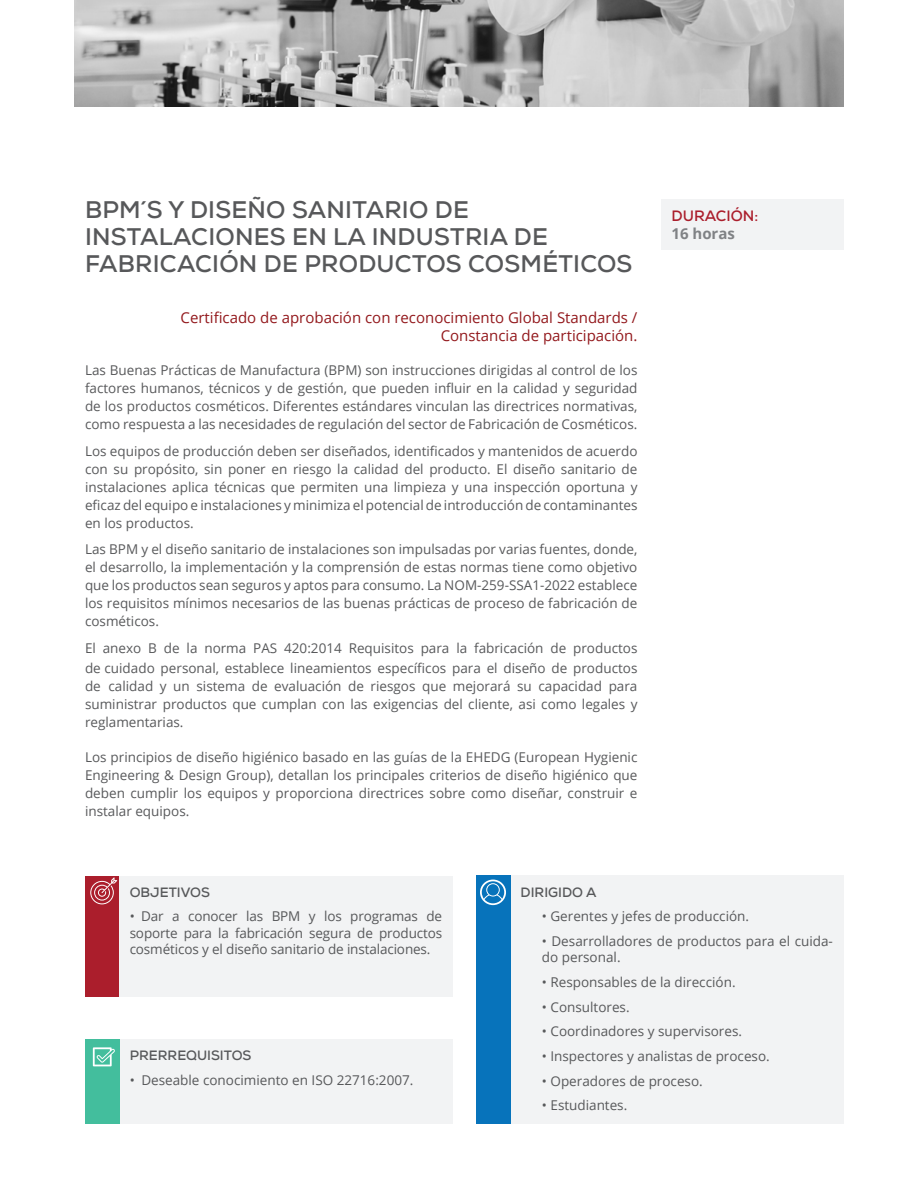
<style>
.page{position:relative;width:918px;height:1188px;background:#fff}
.page>*{position:absolute;margin:0;border:0;box-sizing:border-box;transform-origin:0 0}
.t1{font:700 24px "Nexa";letter-spacing:.01em;color:#57585a}
.t2{font:15px/18px "Open Sans";color:#93191d;text-align:right}
.Secciones{font:700 15px "Nexa";color:#ab1e2c}
.Secciones-2{font:700 15px "Open Sans";color:#808285}
.t3{font:13.5px/18px "Open Sans";color:#58595b;text-align:justify}
.t4{font:13.5px/16.2px "Open Sans";color:#57585a;text-align:justify}
.t5{font:700 13.5px "Nexa";color:#57585a}
</style>
<div class="page">
<div style="left:661px;top:199px;width:183px;height:51px;background:#f2f3f4"></div>
<img style="left:74px;top:0;width:770px;height:106px">
<div style="left:85px;top:876px;width:34px;height:120px;background:#ab1e2c"></div>
<div style="left:119px;top:876px;width:334px;height:120px;background:#f2f3f4"></div>
<svg style="left:90px;top:877px;width:27px;height:27px"></svg>
<div style="left:510px;top:876px;width:334px;height:248px;background:#f2f3f4"></div>
<div style="left:119px;top:1040px;width:334px;height:84px;background:#f2f3f4"></div>
<div style="left:476px;top:876px;width:34px;height:248px;background:#0773bb"></div>
<div style="left:85px;top:1040px;width:34px;height:84px;background:#43be9d"></div>
<svg style="left:480px;top:880px;width:26px;height:25px"></svg>
<svg style="left:93px;top:1047px;width:22px;height:19px"></svg>
<p class="t1" style="left:85px;top:194px;width:385px">BPM´S Y DISEÑO SANITARIO DE</p>
<p class="t1" style="left:85px;top:221px;width:464px">INSTALACIONES EN LA INDUSTRIA DE</p>
<p class="t1" style="left:85px;top:248px;width:549px">FABRICACIÓN DE PRODUCTOS COSMÉTICOS</p>
<p class="t2" style="left:181px;top:308px;width:458px">Certificado de aprobación con reconocimiento Global Standards /<br>Constancia de participación.</p>
<p class="t3" style="left:85px;top:361px;width:554px">Las Buenas Prácticas de Manufactura (BPM) son instrucciones dirigidas al control de los factores humanos, técnicos y de gestión, que pueden influir en la calidad y seguridad de los productos cosméticos. Diferentes estándares vinculan las directrices normativas, como respuesta a las necesidades de regulación del sector de Fabricación de Cosméticos.</p>
<p class="t3" style="left:85px;top:441px;width:554px">Los equipos de producción deben ser diseñados, identificados y mantenidos de acuerdo con su propósito, sin poner en riesgo la calidad del producto. El diseño sanitario de instalaciones aplica técnicas que permiten una limpieza y una inspección oportuna y eficaz del equipo e instalaciones y minimiza el potencial de introducción de contaminantes en los productos.</p>
<p class="t3" style="left:85px;top:540px;width:554px">Las BPM y el diseño sanitario de instalaciones son impulsadas por varias fuentes, donde, el desarrollo, la implementación y la comprensión de estas normas tiene como objetivo que los productos sean seguros y aptos para consumo. La NOM-259-SSA1-2022 establece los requisitos mínimos necesarios de las buenas prácticas de proceso de fabricación de cosméticos.</p>
<p class="t3" style="left:85px;top:637px;width:554px;line-height:20.4px">El anexo B de la norma PAS 420:2014 Requisitos para la fabricación de productos de cuidado personal, establece lineamientos específicos para el diseño de productos</p>
<p class="t3" style="left:85px;top:677px;width:554px">de calidad y un sistema de evaluación de riesgos que mejorará su capacidad para suministrar productos que cumplan con las exigencias del cliente, asi como legales y reglamentarias.</p>
<p class="t3" style="left:85px;top:748px;width:554px">Los principios de diseño higiénico basado en las guías de la EHEDG (European Hygienic Engineering &amp; Design Group), detallan los principales criterios de diseño higiénico que deben cumplir los equipos y proporciona directrices sobre como diseñar, construir e instalar equipos.</p>
<p class="Secciones" style="left:671px;top:207px;width:88px">DURACIÓN:</p>
<p class="Secciones-2" style="left:671px;top:223px;width:65px">16 horas</p>
<p class="t5" style="left:130px;top:883px;width:82px">OBJETIVOS</p>
<p class="t4" style="left:130px;top:908px;width:314px">• Dar a conocer las BPM y los programas de soporte para la fabricación segura de productos cosméticos y el diseño sanitario de instalaciones.</p>
<p class="t5" style="left:130px;top:1047px;width:123px">PRERREQUISITOS</p>
<p class="t4" style="left:130px;top:1072px;width:285px">• Deseable conocimiento en ISO 22716:2007.</p>
<p class="t5" style="left:521px;top:883px;width:77px">DIRIGIDO A</p>
<p class="t4" style="left:542px;top:908px;width:209px">• Gerentes y jefes de producción.</p>
<p class="t4" style="left:542px;top:933px;width:293px">• Desarrolladores de productos para el cuida&shy;do personal.</p>
<p class="t4" style="left:542px;top:974px;width:195px">• Responsables de la dirección.</p>
<p class="t4" style="left:542px;top:998px;width:89px">• Consultores.</p>
<p class="t4" style="left:542px;top:1023px;width:202px">• Coordinadores y supervisores.</p>
<p class="t4" style="left:542px;top:1048px;width:229px">• Inspectores y analistas de proceso.</p>
<p class="t4" style="left:542px;top:1072px;width:162px">• Operadores de proceso.</p>
<p class="t4" style="left:542px;top:1097px;width:87px">• Estudiantes.</p>
</div>
